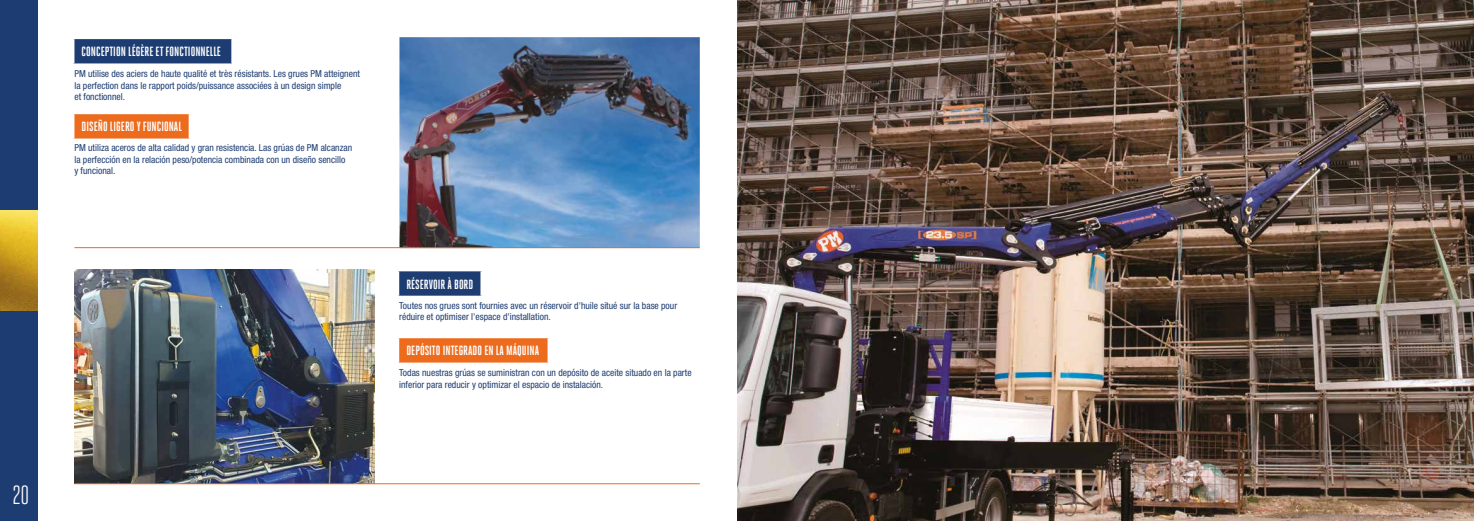
<style>
.page{position:relative;width:1474px;height:521px;background:#fff}
.page>*{position:absolute;margin:0;border:0;box-sizing:border-box;transform-origin:0 0}
.t1{font:26.25px "Heroic Condensed";color:#fff}
.t2{font:700 13.39px "Heroic Condensed";color:#fff}
.t3{font:condensed 9.62px/11.4px "Helvetica Neue LT Std";color:#1d3c71}
</style>
<div class="page">
<img style="left:74px;top:269px;width:301px;height:214px">
<img style="left:737px;top:0;width:736px;height:521px">
<div style="left:0;top:0;width:37px;height:521px;background:#1d3c71"></div>
<img style="left:0;top:211px;width:37px;height:99px">
<div style="left:398px;top:270px;width:83px;height:27px;background:#1d3c71"></div>
<hr style="left:397px;top:269px;width:85px;height:2px;background:#fff">
<hr style="left:397px;top:271px;width:2px;height:25px;background:#fff">
<hr style="left:480px;top:271px;width:2px;height:25px;background:#fff">
<hr style="left:397px;top:296px;width:85px;height:2px;background:#fff">
<div style="left:398px;top:337px;width:150px;height:26px;background:#ed6b1c"></div>
<hr style="left:397px;top:336px;width:152px;height:2px;background:#fff">
<hr style="left:397px;top:338px;width:2px;height:24px;background:#fff">
<hr style="left:547px;top:338px;width:2px;height:24px;background:#fff">
<hr style="left:397px;top:362px;width:152px;height:2px;background:#fff">
<hr style="left:74px;top:483px;width:625px;height:1px;background:#ed6b1c">
<img style="left:399px;top:37px;width:300px;height:210px">
<div style="left:73px;top:38px;width:159px;height:26px;background:#1d3c71"></div>
<hr style="left:73px;top:37px;width:160px;height:2px;background:#fff">
<svg style="left:73px;top:39px;width:1px;height:24px"></svg>
<hr style="left:231px;top:39px;width:2px;height:24px;background:#fff">
<hr style="left:73px;top:63px;width:160px;height:2px;background:#fff">
<div style="left:73px;top:113px;width:117px;height:26px;background:#ed6b1c"></div>
<hr style="left:73px;top:112px;width:117px;height:2px;background:#fff">
<svg style="left:73px;top:114px;width:1px;height:25px"></svg>
<svg style="left:189px;top:114px;width:1px;height:25px"></svg>
<hr style="left:74px;top:247px;width:625px;height:1px;background:#ed6b1c">
<h1 class="t1" style="left:12px;top:480px;width:19px">20</h1>
<h2 class="t2" style="left:82px;top:44px;width:141px">CONCEPTION LÉGÈRE ET FONCTIONNELLE</h2>
<p class="t3" style="left:74px;top:68px;width:287px">PM utilise des aciers de haute qualité et très résistants. Les grues PM atteignent la perfection dans le rapport poids/puissance associées à un design simple<br>et fonctionnel.</p>
<h2 class="t2" style="left:82px;top:119px;width:102px">DISEÑO LIGERO Y FUNCIONAL</h2>
<p class="t3" style="left:74px;top:142px;width:279px">PM utiliza aceros de alta calidad y gran resistencia. Las grúas de PM alcanzan la perfección en la relación peso/potencia combinada con un diseño sencillo<br>y funcional.</p>
<h2 class="t2" style="left:406px;top:276px;width:68px">RÉSERVOIR À BORD</h2>
<p class="t3" style="left:399px;top:300px;width:279px">Toutes nos grues sont fournies avec un réservoir d'huile situé sur la base pour réduire et optimiser l'espace d'installation.</p>
<h2 class="t2" style="left:406px;top:343px;width:134px">DEPÓSITO INTEGRADO EN LA MÁQUINA</h2>
<p class="t3" style="left:399px;top:367px;width:294px">Todas nuestras grúas se suministran con un depósito de aceite situado en la parte inferior para reducir y optimizar el espacio de instalación.</p>
</div>
